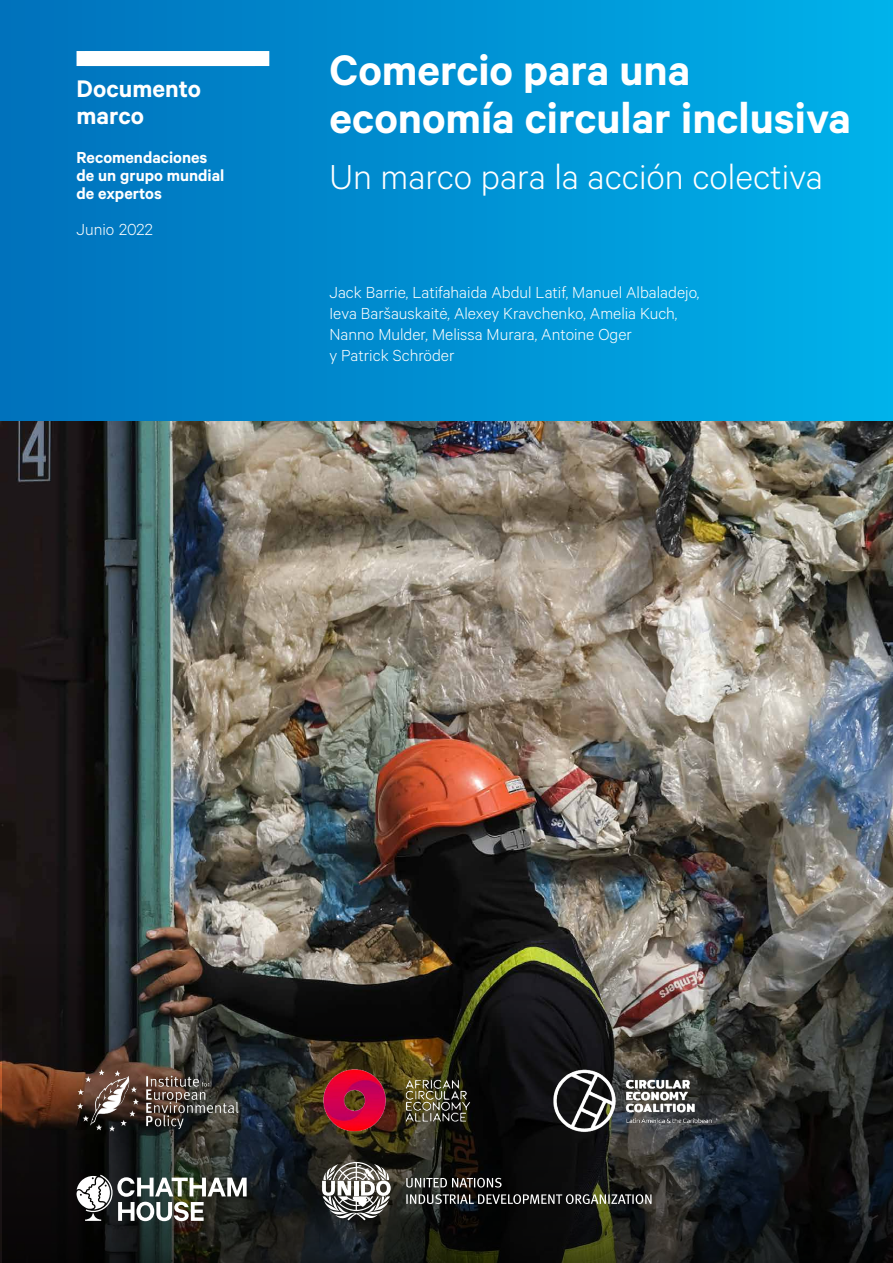
<style>
.page{position:relative;width:893px;height:1263px;background:#fff}
.page>*{position:absolute;margin:0;border:0;box-sizing:border-box;transform-origin:0 0}
.t1{font:600 48px/48px "Calibre";color:#fff}
.t2{font:300 39px "Calibre";color:#fff}
.t3{font:600 27px/27px "Calibre";color:#fff}
.t4{font:300 18px/21px "Calibre";color:#fff}
.t5{font:600 18px/18px "Calibre";color:#fff}
</style>
<div class="page">
<img style="left:1px;top:421px;width:892px;height:842px">
<img style="left:2px;top:944px;width:891px;height:319px">
<div style="left:0;top:0;width:893px;height:421px;background:linear-gradient(to right,#0070bb,#00b1ea)"></div>
<div style="left:77px;top:51px;width:192px;height:15px;background:#fff"></div>
<svg style="left:0;top:421px;width:1px;height:842px"></svg>
<svg style="left:406px;top:1194px;width:245px;height:10px;background:#636461"></svg>
<svg style="left:406px;top:1178px;width:96px;height:9px"></svg>
<svg style="left:322px;top:1162px;width:69px;height:58px"></svg>
<img style="left:553px;top:1069px;width:158px;height:63px">
<img style="left:322px;top:1068px;width:149px;height:65px">
<img style="left:77px;top:1175px;width:170px;height:46px">
<img style="left:77px;top:1069px;width:162px;height:63px">
<h3 class="t3" style="left:77px;top:74px;width:126px">Documento marco</h3>
<p class="t5" style="left:77px;top:148px;width:149px">Recomendaciones de un grupo mundial de expertos</p>
<p class="t4" style="left:77px;top:218px;width:78px">Junio 2022</p>
<h1 class="t1" style="left:330px;top:45px;width:523px">Comercio para una economía circular inclusiva</h1>
<h2 class="t2" style="left:330px;top:155px;width:495px">Un marco para la acción colectiva</h2>
<p class="t4" style="left:330px;top:281px;width:371px">Jack Barrie, Latifahaida Abdul Latif, Manuel Albaladejo, Ieva Baršauskaitė, Alexey Kravchenko, Amelia Kuch, Nanno Mulder, Melissa Murara, Antoine Oger<br>y Patrick Schröder</p>
</div>
